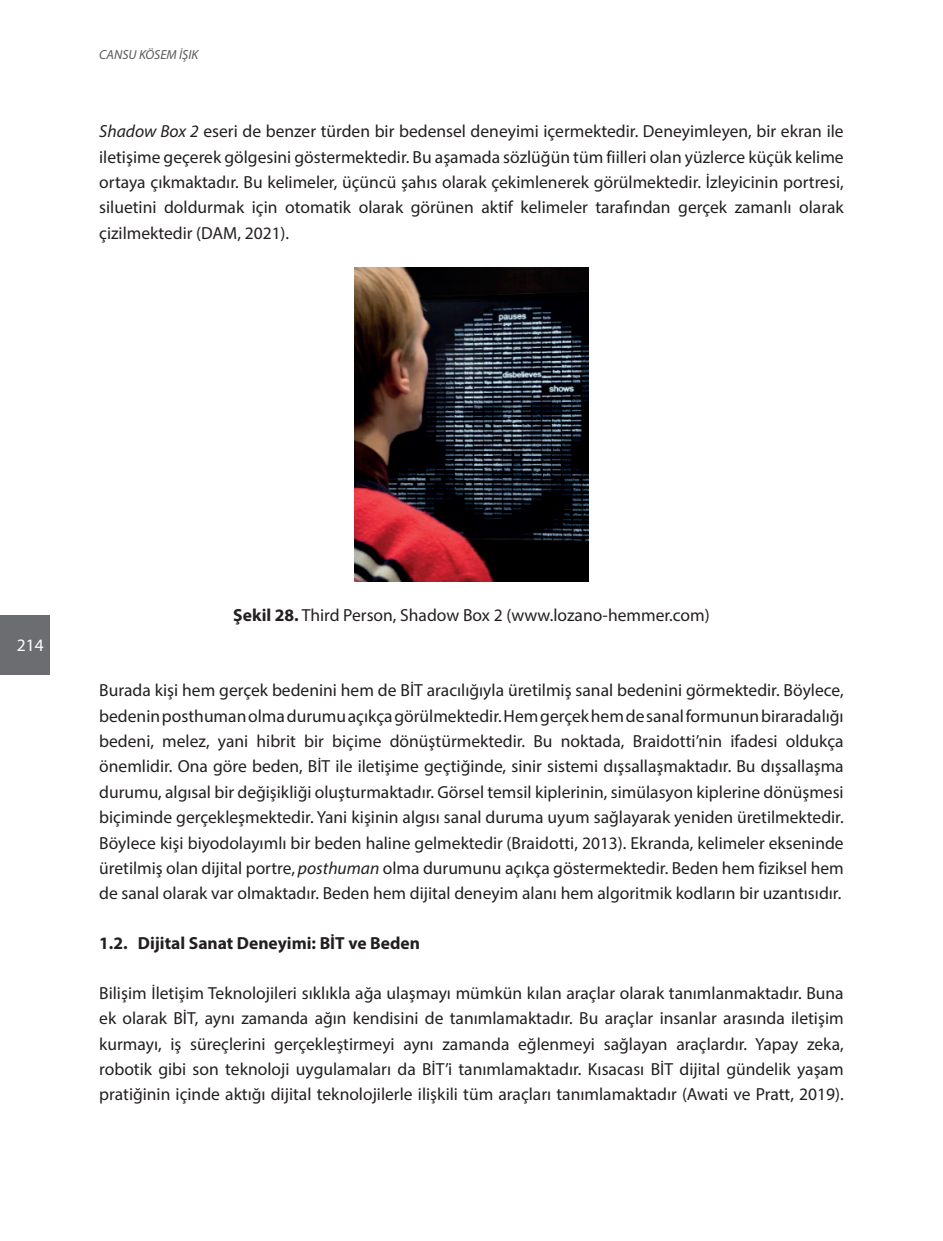
<style>
.page{position:relative;width:943px;height:1241px;background:#fff}
.page>*{position:absolute;margin:0;border:0;box-sizing:border-box;transform-origin:0 0}
.t1{font:17.5px/25.4px "Myriad Pro";color:#231f20;text-align:justify}
.t2{font:700 17.5px "Myriad Pro";color:#231f20}
.t3{font:17.5px "Myriad Pro";color:#fff}
.t4{font:italic 13.12px "Myriad Pro";color:#57585a}
.s1{font-style:italic}
.s2{font-weight:700}
</style>
<div class="page">
<div style="left:0;top:615px;width:50px;height:60px;background:#6c6d70"></div>
<img style="left:354px;top:267px;width:234px;height:314px">
<p class="t4" style="left:99px;top:47px;width:100px">CANSU KÖSEM İŞIK</p>
<p class="t1" style="left:99px;top:118px;width:746px"><span class="s1">Shadow Box 2</span> eseri de benzer türden bir bedensel deneyimi içermektedir. Deneyimleyen, bir ekran ile iletişime geçerek gölgesini göstermektedir. Bu aşamada sözlüğün tüm fiilleri olan yüzlerce küçük kelime ortaya çıkmaktadır. Bu kelimeler, üçüncü şahıs olarak çekimlenerek görülmektedir. İzleyicinin portresi, siluetini doldurmak için otomatik olarak görünen aktif kelimeler tarafından gerçek zamanlı olarak çizilmektedir (DAM, 2021).</p>
<p class="t3" style="left:17px;top:634px;width:28px">214</p>
<p class="t1" style="left:233px;top:602px;width:478px"><span class="s2">Şekil 28.</span> Third Person, Shadow Box 2 (www.lozano-hemmer.com)</p>
<p class="t1" style="left:99px;top:677px;width:746px">Burada kişi hem gerçek bedenini hem de BİT aracılığıyla üretilmiş sanal bedenini görmektedir. Böylece, bedenin posthuman olma durumu açıkça görülmektedir. Hem gerçek hem de sanal formunun biraradalığı bedeni, melez, yani hibrit bir biçime dönüştürmektedir. Bu noktada, Braidotti’nin ifadesi oldukça önemlidir. Ona göre beden, BİT ile iletişime geçtiğinde, sinir sistemi dışsallaşmaktadır. Bu dışsallaşma durumu, algısal bir değişikliği oluşturmaktadır. Görsel temsil kiplerinin, simülasyon kiplerine dönüşmesi biçiminde gerçekleşmektedir. Yani kişinin algısı sanal duruma uyum sağlayarak yeniden üretilmektedir.<br>Böylece kişi biyodolayımlı bir beden haline gelmektedir (Braidotti, 2013). Ekranda, kelimeler ekseninde üretilmiş olan dijital portre, <span class="s1">posthuman</span> olma durumunu açıkça göstermektedir. Beden hem fiziksel hem de sanal olarak var olmaktadır. Beden hem dijital deneyim alanı hem algoritmik kodların bir uzantısıdır.</p>
<p class="t2" style="left:99px;top:931px;width:322px">1.2. Dijital Sanat Deneyimi: BİT ve Beden</p>
<p class="t1" style="left:99px;top:979px;width:746px">Bilişim İletişim Teknolojileri sıklıkla ağa ulaşmayı mümkün kılan araçlar olarak tanımlanmaktadır. Buna ek olarak BİT, aynı zamanda ağın kendisini de tanımlamaktadır. Bu araçlar insanlar arasında iletişim kurmayı, iş süreçlerini gerçekleştirmeyi aynı zamanda eğlenmeyi sağlayan araçlardır. Yapay zeka, robotik gibi son teknoloji uygulamaları da BİT’i tanımlamaktadır. Kısacası BİT dijital gündelik yaşam pratiğinin içinde aktığı dijital teknolojilerle ilişkili tüm araçları tanımlamaktadır (Awati ve Pratt, 2019).</p>
</div>
